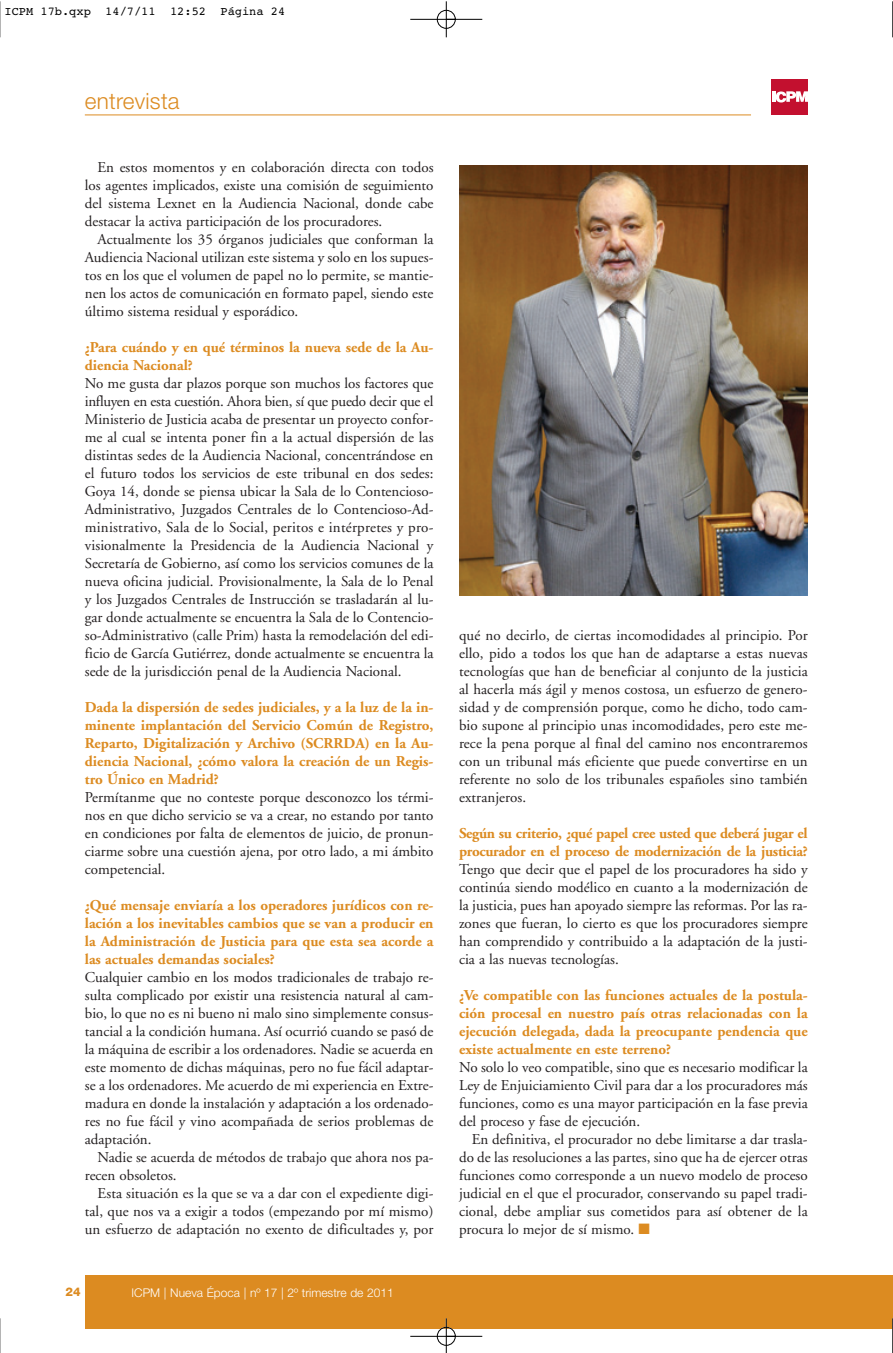
<style>
.page{position:relative;width:893px;height:1353px;background:#fff}
.page>*{position:absolute;margin:0;border:0;box-sizing:border-box;transform-origin:0 0}
.t1{font:300 22.5px "Helvetica Neue";letter-spacing:.01em;color:#dc8b21}
.t2{font:15px/18px "Adobe Garamond";color:#231f20;text-align:justify}
.t3{font:700 15px/18px "Adobe Garamond";color:#dc8b21;text-align:justify}
.t4{font:700 15px/18px "Adobe Garamond";letter-spacing:-.02em;color:#dc8b21}
.t5{font:300 12px "Helvetica Neue";color:#fff}
.t6{font:12px "Courier";color:#000}
.t7{font:800 12px "Helvetica Neue";color:#dc8b21}
.s1{color:#dc8b21}
</style>
<div class="page">
<img style="left:459px;top:165px;width:349px;height:431px">
<div style="left:85px;top:1275px;width:807px;height:53px;background:#dc8b21"></div>
<hr style="left:85px;top:115px;width:666px;height:1px;background:#dc8b21">
<div style="left:772px;top:79px;width:36px;height:36px;background:#c3102f"></div>
<hr style="left:772px;top:91px;width:4px;height:11px;background:#fff">
<svg style="left:776px;top:91px;width:32px;height:12px"></svg>
<hr style="left:0;top:1px;width:1px;height:36px;background:#000">
<hr style="left:892px;top:1px;width:1px;height:36px;background:#000">
<hr style="left:0;top:1318px;width:1px;height:35px;background:#000">
<hr style="left:892px;top:1318px;width:1px;height:35px;background:#000">
<div style="left:437px;top:10px;width:19px;height:19px;border:1px solid #fff;border-radius:50%"></div>
<div style="left:437px;top:1327px;width:19px;height:19px;border:1px solid #fff;border-radius:50%"></div>
<hr style="left:410px;top:19px;width:72px;height:1px;background:#000">
<hr style="left:410px;top:1336px;width:72px;height:1px;background:#000">
<hr style="left:446px;top:1px;width:1px;height:36px;background:#000">
<hr style="left:446px;top:1318px;width:1px;height:35px;background:#000">
<div style="left:437px;top:10px;width:18px;height:19px;border:1px solid #000;border-radius:50%"></div>
<div style="left:437px;top:1327px;width:18px;height:18px;border:1px solid #000;border-radius:50%"></div>
<p class="t6" style="left:4px;top:7px;width:282px">ICPM 17b.qxp 14/7/11 12:52 Página 24</p>
<h1 class="t1" style="left:85px;top:93px;width:96px">entrevista</h1>
<p class="t2" style="left:85px;top:160px;width:350px;text-indent:13px">En estos momentos y en colaboración directa con todos los agentes implicados, existe una comisión de seguimiento del sistema Lexnet en la Audiencia Nacional, donde cabe destacar la activa participación de los procuradores.</p>
<p class="t2" style="left:85px;top:232px;width:350px;text-indent:13px">Actualmente los 35 órganos judiciales que conforman la Audiencia Nacional utilizan este sistema y solo en los supues&shy;tos en los que el volumen de papel no lo permite, se mantie&shy;nen los actos de comunicación en formato papel, siendo este último sistema residual y esporádico.</p>
<p class="t3" style="left:85px;top:340px;width:350px">¿Para cuándo y en qué términos la nueva sede de la Au&shy;diencia Nacional?</p>
<p class="t2" style="left:85px;top:376px;width:350px">No me gusta dar plazos porque son muchos los factores que influyen en esta cuestión. Ahora bien, sí que puedo decir que el Ministerio de Justicia acaba de presentar un proyecto confor&shy;me al cual se intenta poner fin a la actual dispersión de las distintas sedes de la Audiencia Nacional, concentrándose en el futuro todos los servicios de este tribunal en dos sedes:<br>Goya 14, donde se piensa ubicar la Sala de lo Contencioso-Administrativo, Juzgados Centrales de lo Contencioso-Ad&shy;ministrativo, Sala de lo Social, peritos e intérpretes y pro&shy;visionalmente la Presidencia de la Audiencia Nacional y Secretaría de Gobierno, así como los servicios comunes de la nueva oficina judicial. Provisionalmente, la Sala de lo Penal y los Juzgados Centrales de Instrucción se trasladarán al lu&shy;gar donde actualmente se encuentra la Sala de lo Contencio&shy;so-Administrativo (calle Prim) hasta la remodelación del edi&shy;ficio de García Gutiérrez, donde actualmente se encuentra la sede de la jurisdicción penal de la Audiencia Nacional.</p>
<p class="t3" style="left:85px;top:700px;width:350px">Dada la dispersión de sedes judiciales, y a la luz de la in&shy;minente implantación del Servicio Común de Registro, Reparto, Digitalización y Archivo (SCRRDA) en la Au&shy;diencia Nacional, ¿cómo valora la creación de un Regis&shy;tro Único en Madrid?</p>
<p class="t2" style="left:85px;top:790px;width:350px">Permítanme que no conteste porque desconozco los térmi&shy;nos en que dicho servicio se va a crear, no estando por tanto en condiciones por falta de elementos de juicio, de pronun&shy;ciarme sobre una cuestión ajena, por otro lado, a mi ámbito competencial.</p>
<p class="t3" style="left:85px;top:898px;width:350px">¿Qué mensaje enviaría a los operadores jurídicos con re&shy;lación a los inevitables cambios que se van a producir en la Administración de Justicia para que esta sea acorde a las actuales demandas sociales?</p>
<p class="t2" style="left:85px;top:970px;width:350px">Cualquier cambio en los modos tradicionales de trabajo re&shy;sulta complicado por existir una resistencia natural al cam&shy;bio, lo que no es ni bueno ni malo sino simplemente consus&shy;tancial a la condición humana. Así ocurrió cuando se pasó de la máquina de escribir a los ordenadores. Nadie se acuerda en este momento de dichas máquinas, pero no fue fácil adaptar&shy;se a los ordenadores. Me acuerdo de mi experiencia en Extre&shy;madura en donde la instalación y adaptación a los ordenado&shy;res no fue fácil y vino acompañada de serios problemas de adaptación.</p>
<p class="t2" style="left:85px;top:1150px;width:350px;text-indent:13px">Nadie se acuerda de métodos de trabajo que ahora nos pa&shy;recen obsoletos.</p>
<p class="t2" style="left:85px;top:1186px;width:350px;text-indent:13px">Esta situación es la que se va a dar con el expediente digi&shy;tal, que nos va a exigir a todos (empezando por mí mismo) un esfuerzo de adaptación no exento de dificultades y, por</p>
<p class="t7" style="left:66px;top:1287px;width:17px">24</p>
<p class="t5" style="left:132px;top:1288px;width:264px">ICPM | Nueva Época | nº 17 | 2º trimestre de 2011</p>
<p class="t2" style="left:459px;top:628px;width:350px">qué no decirlo, de ciertas incomodidades al principio. Por ello, pido a todos los que han de adaptarse a estas nuevas tecnologías que han de beneficiar al conjunto de la justicia al hacerla más ágil y menos costosa, un esfuerzo de genero&shy;sidad y de comprensión porque, como he dicho, todo cam&shy;bio supone al principio unas incomodidades, pero este me&shy;rece la pena porque al final del camino nos encontraremos con un tribunal más eficiente que puede convertirse en un referente no solo de los tribunales españoles sino también extranjeros.</p>
<p class="t4" style="left:459px;top:826px;width:350px">Según su criterio, ¿qué papel cree usted que deberá jugar el procurador en el proceso de modernización de la justicia?</p>
<p class="t2" style="left:459px;top:862px;width:350px">Tengo que decir que el papel de los procuradores ha sido y continúa siendo modélico en cuanto a la modernización de la justicia, pues han apoyado siempre las reformas. Por las ra&shy;zones que fueran, lo cierto es que los procuradores siempre han comprendido y contribuido a la adaptación de la justi&shy;cia a las nuevas tecnologías.</p>
<p class="t3" style="left:459px;top:988px;width:350px">¿Ve compatible con las funciones actuales de la postula&shy;ción procesal en nuestro país otras relacionadas con la ejecución delegada, dada la preocupante pendencia que existe actualmente en este terreno?</p>
<p class="t2" style="left:459px;top:1060px;width:350px">No solo lo veo compatible, sino que es necesario modificar la Ley de Enjuiciamiento Civil para dar a los procuradores más funciones, como es una mayor participación en la fase previa del proceso y fase de ejecución.</p>
<p class="t2" style="left:459px;top:1132px;width:350px;text-indent:13px">En definitiva, el procurador no debe limitarse a dar trasla&shy;do de las resoluciones a las partes, sino que ha de ejercer otras funciones como corresponde a un nuevo modelo de proceso judicial en el que el procurador, conservando su papel tradi&shy;cional, debe ampliar sus cometidos para así obtener de la procura lo mejor de sí mismo. <span class="s1">■</span></p>
</div>
